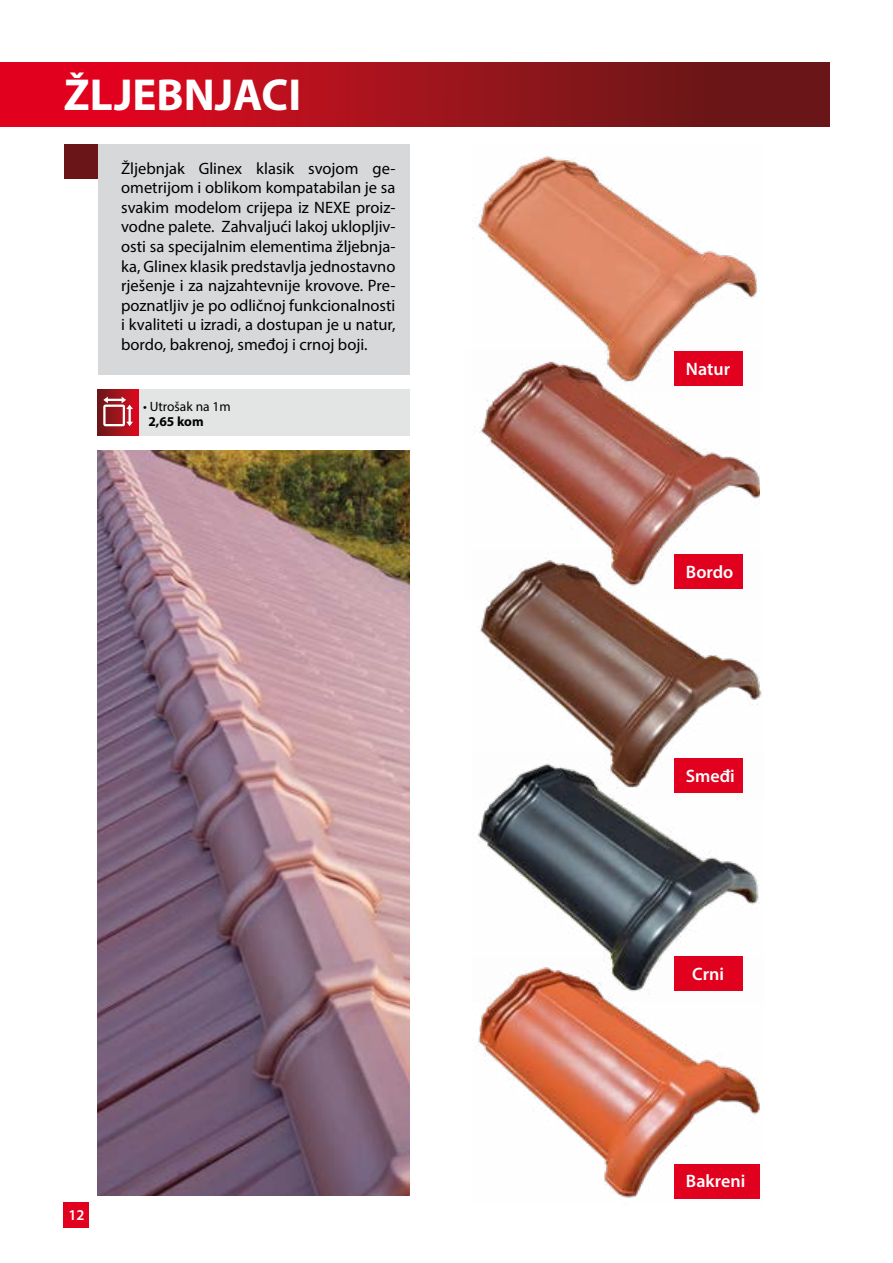
<style>
.page{position:relative;width:893px;height:1263px;background:#fff}
.page>*{position:absolute;margin:0;border:0;box-sizing:border-box;transform-origin:0 0}
.t1{font:700 45px "Myriad Pro";color:#fff}
.t2{font:600 18px "Myriad Pro";color:#fff}
.t3{font:16.5px/19.5px "Myriad Pro";color:#000;text-align:justify}
.t4{font:600 15px "Myriad Pro";color:#fff}
.t5{font:13.5px "Myriad Pro";color:#000}
.t6{font:700 13.5px "Myriad Pro";color:#000}
</style>
<div class="page">
<div style="left:0;top:62px;width:829px;height:64px;background:linear-gradient(to right,#ee0420,#5b1b17)"></div>
<div style="left:65px;top:145px;width:33px;height:34px;background:#6a1517"></div>
<div style="left:98px;top:145px;width:312px;height:230px;background:#d7d8d9"></div>
<div style="left:98px;top:389px;width:312px;height:47px;background:#e3e4e4"></div>
<div style="left:98px;top:389px;width:40px;height:47px;background:linear-gradient(to right,#681a18,#d70b1f)"></div>
<svg style="left:103px;top:397px;width:30px;height:29px"></svg>
<div style="left:64px;top:1202px;width:25px;height:26px;background:#e1011e"></div>
<img style="left:98px;top:451px;width:312px;height:745px">
<img style="left:473px;top:156px;width:285px;height:195px">
<img style="left:476px;top:351px;width:284px;height:200px">
<img style="left:480px;top:551px;width:282px;height:203px">
<img style="left:477px;top:754px;width:282px;height:203px">
<img style="left:477px;top:957px;width:283px;height:242px">
<div style="left:674px;top:351px;width:68px;height:34px;background:#e1011e"></div>
<div style="left:674px;top:554px;width:68px;height:34px;background:#e1011e"></div>
<div style="left:674px;top:1164px;width:86px;height:34px;background:#e1011e"></div>
<div style="left:674px;top:759px;width:68px;height:34px;background:#e1011e"></div>
<div style="left:674px;top:957px;width:68px;height:34px;background:#e1011e"></div>
<h1 class="t1" style="left:64px;top:65px;width:239px">ŽLJEBNJACI</h1>
<p class="t3" style="left:121px;top:158px;width:276px">Žljebnjak Glinex klasik svojom ge&shy;ometrijom i oblikom kompatabilan je sa svakim modelom crijepa iz NEXE proiz&shy;vodne palete. Zahvaljući lakoj uklopljiv&shy;osti sa specijalnim elementima žljebnja&shy;ka, Glinex klasik predstavlja jednostavno rješenje i za najzahtevnije krovove. Pre&shy;poznatljiv je po odličnoj funkcionalnosti i kvaliteti u izradi, a dostupan je u natur, bordo, bakrenoj, smeđoj i crnoj boji.</p>
<p class="t5" style="left:143px;top:398px;width:89px">• Utrošak na 1m</p>
<p class="t6" style="left:148px;top:412px;width:57px">2,65 kom</p>
<p class="t4" style="left:68px;top:1205px;width:18px">12</p>
<p class="t2" style="left:686px;top:357px;width:46px">Natur</p>
<p class="t2" style="left:686px;top:560px;width:49px">Bordo</p>
<p class="t2" style="left:686px;top:764px;width:50px">Smeđi</p>
<p class="t2" style="left:692px;top:962px;width:33px">Crni</p>
<p class="t2" style="left:686px;top:1170px;width:61px">Bakreni</p>
</div>
